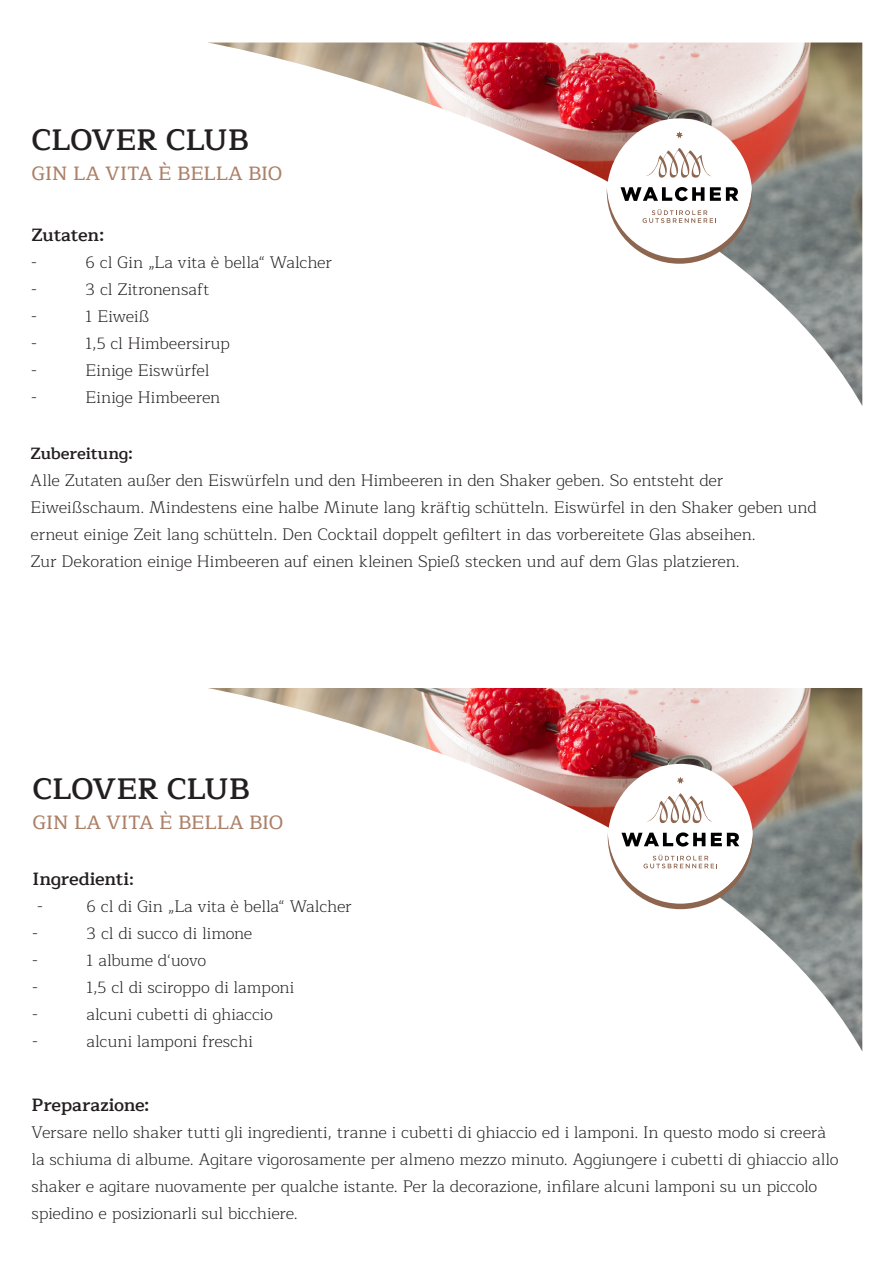
<style>
.page{position:relative;width:893px;height:1263px;background:#fff}
.page>*{position:absolute;margin:0;border:0;box-sizing:border-box;transform-origin:0 0}
.t1{font:600 30px "Maitree";letter-spacing:-.015em;color:#231f20}
.t2{font:500 19.5px "Maitree";letter-spacing:-.015em;color:#ac8067}
.t3{font:600 18px "Maitree";letter-spacing:-.015em;color:#231f20}
.t4{font:300 16.5px/27px "Maitree";letter-spacing:-.005em;color:#231f20}
.t5{font:600 16.5px "Maitree";letter-spacing:-.01em;color:#231f20}
.s1{font-size:16.5px}
</style>
<div class="page">
<img style="left:211px;top:43px;width:651px;height:363px">
<img style="left:208px;top:688px;width:654px;height:363px">
<svg style="left:607px;top:118px;width:145px;height:146px"></svg>
<svg style="left:608px;top:764px;width:145px;height:145px"></svg>
<h1 class="t1" style="left:32px;top:115px;width:219px">CLOVER CLUB</h1>
<p class="t2" style="left:32px;top:158px;width:252px">GIN LA VITA È BELLA BIO</p>
<p class="t3" style="left:32px;top:219px;width:74px">Zutaten:</p>
<p class="t4" style="left:32px;top:249px;width:7px">-</p>
<p class="t4" style="left:86px;top:249px;width:248px">6 cl Gin „La vita è bella“ Walcher</p>
<p class="t4" style="left:32px;top:276px;width:7px">-</p>
<p class="t4" style="left:86px;top:276px;width:125px">3 cl Zitronensaft</p>
<p class="t4" style="left:32px;top:303px;width:7px">-</p>
<p class="t4" style="left:86px;top:303px;width:65px">1 Eiweiß</p>
<p class="t4" style="left:32px;top:330px;width:7px">-</p>
<p class="t4" style="left:86px;top:330px;width:146px">1,5 cl Himbeersirup</p>
<p class="t4" style="left:32px;top:357px;width:7px">-</p>
<p class="t4" style="left:86px;top:357px;width:125px">Einige Eiswürfel</p>
<p class="t4" style="left:32px;top:384px;width:7px">-</p>
<p class="t4" style="left:86px;top:384px;width:136px">Einige Himbeeren</p>
<p class="t5" style="left:31px;top:439px;width:104px">Zubereitung:</p>
<p class="t4" style="left:31px;top:467px;width:788px">Alle Zutaten außer den Eiswürfeln und den Himbeeren in den Shaker geben. So entsteht der Eiweißschaum. Mindestens eine halbe Minute lang kräftig schütteln. Eiswürfel in den Shaker geben und erneut einige Zeit lang schütteln. Den Cocktail doppelt gefiltert in das vorbereitete Glas abseihen.<br>Zur Dekoration einige Himbeeren auf einen kleinen Spieß stecken und auf dem Glas platzieren.</p>
<h1 class="t1" style="left:33px;top:764px;width:219px">CLOVER CLUB</h1>
<p class="t2" style="left:33px;top:807px;width:252px">GIN LA VITA È BELLA BIO</p>
<p class="t3" style="left:33px;top:864px;width:103px">Ingredienti<span class="s1">:</span></p>
<p class="t4" style="left:37px;top:894px;width:7px">-</p>
<p class="t4" style="left:87px;top:894px;width:267px">6 cl di Gin „La vita è bella“ Walcher</p>
<p class="t4" style="left:33px;top:921px;width:7px">-</p>
<p class="t4" style="left:87px;top:921px;width:167px">3 cl di succo di limone</p>
<p class="t4" style="left:33px;top:948px;width:7px">-</p>
<p class="t4" style="left:87px;top:948px;width:121px">1 albume d‘uovo</p>
<p class="t4" style="left:33px;top:975px;width:7px">-</p>
<p class="t4" style="left:87px;top:975px;width:209px">1,5 cl di sciroppo di lamponi</p>
<p class="t4" style="left:33px;top:1002px;width:7px">-</p>
<p class="t4" style="left:87px;top:1002px;width:188px">alcuni cubetti di ghiaccio</p>
<p class="t4" style="left:33px;top:1029px;width:7px">-</p>
<p class="t4" style="left:87px;top:1029px;width:168px">alcuni lamponi freschi</p>
<p class="t3" style="left:32px;top:1089px;width:119px">Preparazione:</p>
<p class="t4" style="left:32px;top:1119px;width:808px">Versare nello shaker tutti gli ingredienti, tranne i cubetti di ghiaccio ed i lamponi. In questo modo si creerà la schiuma di albume. Agitare vigorosamente per almeno mezzo minuto. Aggiungere i cubetti di ghiaccio allo shaker e agitare nuovamente per qualche istante. Per la decorazione, infilare alcuni lamponi su un piccolo spiedino e posizionarli sul bicchiere.</p>
</div>
